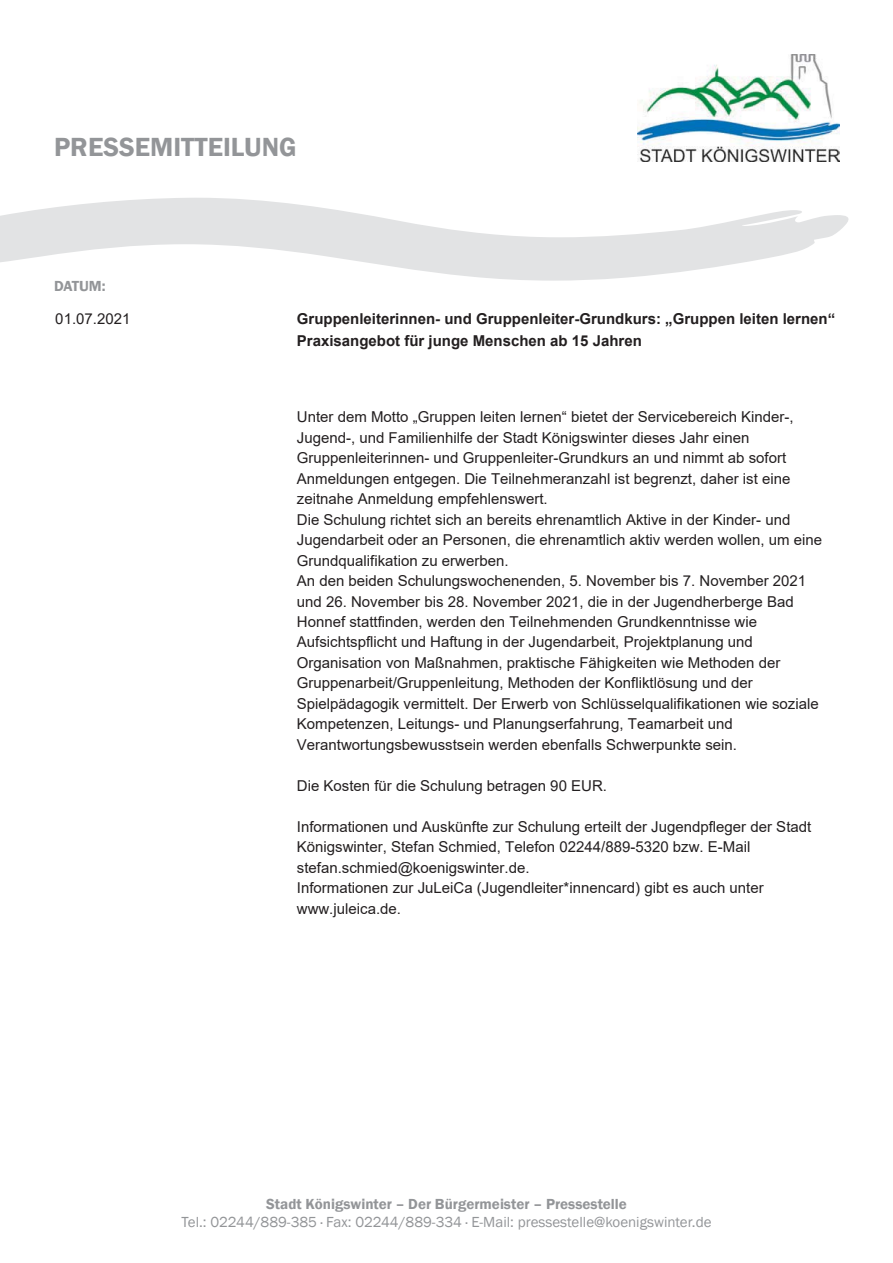
<style>
.page{position:relative;width:893px;height:1263px;background:#fff}
.page>*{position:absolute;margin:0;border:0;box-sizing:border-box;transform-origin:0 0}
.t1{font:600 27px "Franklin Gothic";color:#939598}
.t2{font:15px/20.4px "Arial";color:#231f20}
.t3{font:700 15px/21.5px "Arial";color:#231f20}
.t4{font:15px "Franklin Gothic";color:#939598}
.t5{font:600 15px "Franklin Gothic";color:#939598}
</style>
<div class="page">
<img style="left:638px;top:54px;width:201px;height:108px">
<svg style="left:0;top:198px;width:849px;height:83px;fill:#e2e3e4"></svg>
<h1 class="t1" style="left:54px;top:131px;width:244px">PRESSEMITTEILUNG</h1>
<p class="t5" style="left:54px;top:278px;width:53px">DATUM:</p>
<p class="t2" style="left:55px;top:309px;width:77px">01.07.2021</p>
<p class="t3" style="left:297px;top:308px;width:540px">Gruppenleiterinnen- und Gruppenleiter-Grundkurs: „Gruppen leiten lernen“<br>Praxisangebot für junge Menschen ab 15 Jahren</p>
<p class="t2" style="left:297px;top:407px;width:527px">Unter dem Motto „Gruppen leiten lernen“ bietet der Servicebereich Kinder-, Jugend-, und Familienhilfe der Stadt Königswinter dieses Jahr einen Gruppenleiterinnen- und Gruppenleiter-Grundkurs an und nimmt ab sofort Anmeldungen entgegen. Die Teilnehmeranzahl ist begrenzt, daher ist eine zeitnahe Anmeldung empfehlenswert.<br>Die Schulung richtet sich an bereits ehrenamtlich Aktive in der Kinder- und Jugendarbeit oder an Personen, die ehrenamtlich aktiv werden wollen, um eine Grundqualifikation zu erwerben.<br>An den beiden Schulungswochenenden, 5. November bis 7. November 2021 und 26. November bis 28. November 2021, die in der Jugendherberge Bad Honnef stattfinden, werden den Teilnehmenden Grundkenntnisse wie Aufsichtspflicht und Haftung in der Jugendarbeit, Projektplanung und Organisation von Maßnahmen, praktische Fähigkeiten wie Methoden der Gruppenarbeit/Gruppenleitung, Methoden der Konfliktlösung und der Spielpädagogik vermittelt. Der Erwerb von Schlüsselqualifikationen wie soziale Kompetenzen, Leitungs- und Planungserfahrung, Teamarbeit und Verantwortungsbewusstsein werden ebenfalls Schwerpunkte sein.</p>
<p class="t2" style="left:297px;top:775px;width:312px">Die Kosten für die Schulung betragen 90 EUR.</p>
<p class="t2" style="left:297px;top:816px;width:516px">Informationen und Auskünfte zur Schulung erteilt der Jugendpfleger der Stadt Königswinter, Stefan Schmied, Telefon 02244/889-5320 bzw. E-Mail stefan.schmied@koenigswinter.de.<br>Informationen zur JuLeiCa (Jugendleiter*innencard) gibt es auch unter www.juleica.de.</p>
<p class="t5" style="left:266px;top:1196px;width:362px">Stadt Königswinter – Der Bürgermeister – Pressestelle</p>
<p class="t4" style="left:182px;top:1214px;width:531px">Tel.: 02244/889-385 · Fax: 02244/889-334 · E-Mail: pressestelle@koenigswinter.de</p>
</div>
